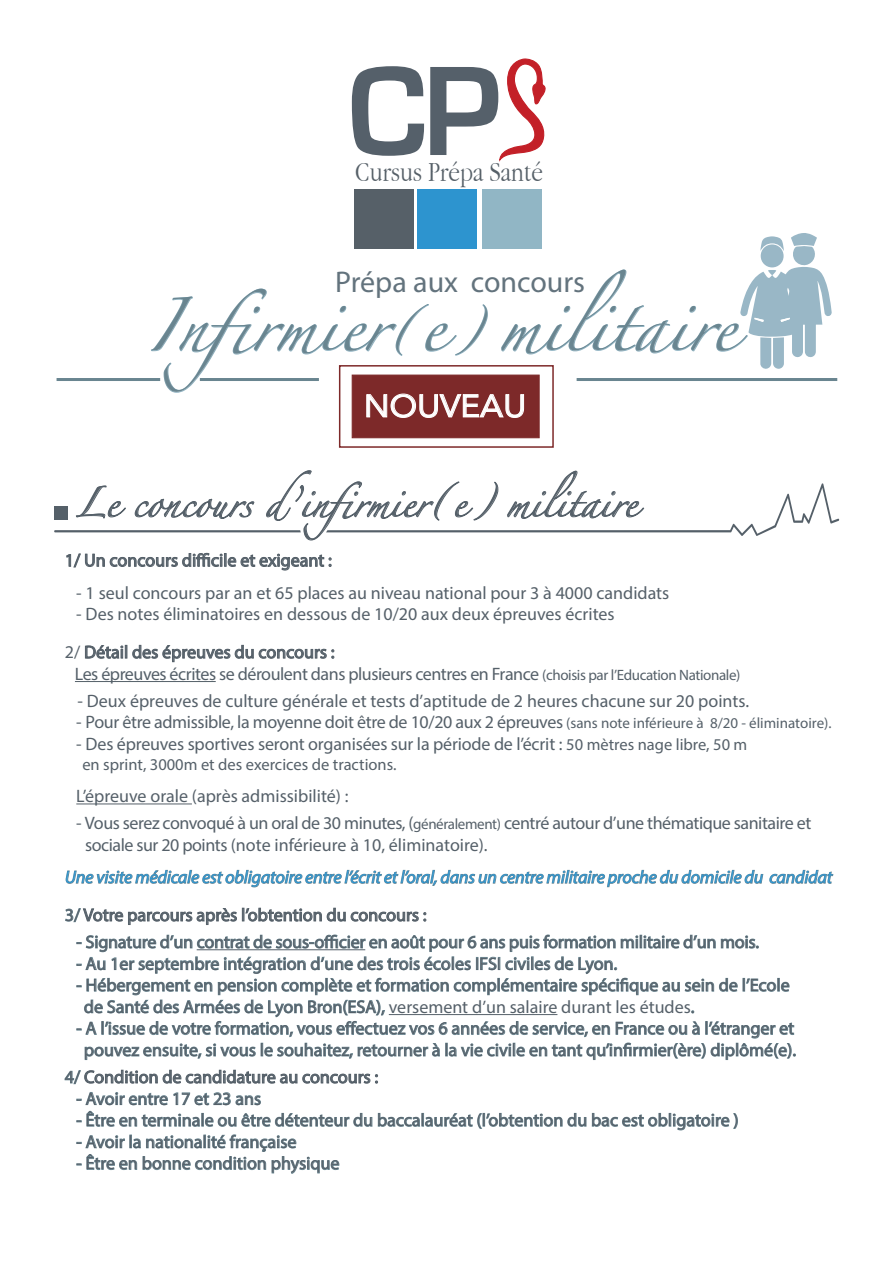
<style>
.page{position:relative;width:893px;height:1263px;background:#fff}
.page>*{position:absolute;margin:0;border:0;box-sizing:border-box;transform-origin:0 0}
.t1{font:700 132px "Eurostile";color:#55606a}
.t2{font:48px "Zapfino";color:#698590}
.t3{font:31.5px "Avenir";color:#fff;scale:1.05 1}
.t4{font:30px "Myriad Pro";color:#63737d}
.t5{font:300 28.65px "Apple Garamond";color:#566068}
.t6{font:27px "Zapfino";letter-spacing:-.01em;color:#556069}
.t7{font:18px "Myriad Pro";color:#556069}
.t8{font:18px "Myriad Pro";letter-spacing:-.025em;color:#556069}
.t9{font:italic 18px "Myriad Pro";letter-spacing:-.01em;color:#2d94cf}
.t10{font:18px "Myriad Pro";letter-spacing:-.02em;color:#556069}
.t11{font:16.5px "Myriad Pro";color:#556069}
.s1{font-size:36px}
.s2{font-size:15px}
.s3{font-size:16.5px}
</style>
<div class="page">
<div style="left:482px;top:189px;width:60px;height:59px;background:#91b6c5"></div>
<div style="left:354px;top:189px;width:59px;height:59px;background:#566068"></div>
<div style="left:418px;top:189px;width:59px;height:59px;background:#2d94cf"></div>
<svg style="left:499px;top:58px;width:47px;height:104px"></svg>
<hr style="left:57px;top:378px;width:103px;height:3px;background:#698590">
<hr style="left:577px;top:378px;width:260px;height:3px;background:#698590">
<hr style="left:75px;top:681px;width:141px;height:1px;background:#556069">
<hr style="left:76px;top:803px;width:116px;height:1px;background:#556069">
<svg style="left:54px;top:470px;width:785px;height:101px"></svg>
<svg style="left:85px;top:644px;width:249px;height:19px"></svg>
<svg style="left:65px;top:870px;width:698px;height:18px"></svg>
<svg style="left:769px;top:870px;width:65px;height:14px"></svg>
<svg style="left:64px;top:907px;width:731px;height:267px"></svg>
<div style="left:352px;top:375px;width:187px;height:63px;background:#7d2929;border:1px solid #7d2929"></div>
<div style="left:339px;top:365px;width:215px;height:83px;border:2px solid #7d2929"></div>
<svg style="left:151px;top:233px;width:681px;height:185px"></svg>
<h1 class="t1" style="left:348px;top:40px;width:155px">CP</h1>
<h3 class="t5" style="left:355px;top:155px;width:189px">Cursus Prépa Santé</h3>
<p class="t2" style="left:147px;top:306px;width:590px">Infirmier<span class="s1">(</span>e<span class="s1">)</span> militaire</p>
<h3 class="t4" style="left:335px;top:263px;width:251px">Prépa aux concours</h3>
<h3 class="t3" style="left:364px;top:381px;width:156px">NOUVEAU</h3>
<p class="t6" style="left:76px;top:491px;width:563px">Le concours d’infirmier(e) militaire</p>
<p class="t7" style="left:65px;top:549px;width:268px">1/ Un concours difficile et exigeant :</p>
<p class="t7" style="left:76px;top:582px;width:595px">- 1 seul concours par an et 65 places au niveau national pour 3 à 4000 candidats</p>
<p class="t7" style="left:76px;top:603px;width:540px">- Des notes éliminatoires en dessous de 10/20 aux deux épreuves écrites</p>
<p class="t7" style="left:65px;top:641px;width:271px">2/ Détail des épreuves du concours :</p>
<p class="t8" style="left:75px;top:663px;width:667px">Les épreuves écrites se déroulent dans plusieurs centres en France <span class="s2">(choisis par l’Education Nationale)</span></p>
<p class="t7" style="left:78px;top:690px;width:673px">- Deux épreuves de culture générale et tests d’aptitude de 2 heures chacune sur 20 points.</p>
<p class="t10" style="left:76px;top:711px;width:757px">- Pour être admissible, la moyenne doit être de 10/20 aux 2 épreuves <span class="s2">(sans note inférieure à 8/20 - éliminatoire).</span></p>
<p class="t7" style="left:76px;top:733px;width:673px">- Des épreuves sportives seront organisées sur la période de l’écrit : <span class="s3">50 mètres nage libre, 50 m</span></p>
<p class="t11" style="left:82px;top:754px;width:316px">en sprint, 3000m et des exercices de tractions.</p>
<p class="t7" style="left:76px;top:785px;width:274px">L’épreuve orale (après admissibilité) :</p>
<p class="t8" style="left:76px;top:812px;width:736px">- Vous serez convoqué à un oral de 30 minutes, (<span class="s2">généralement)</span> centré autour d’une thématique sanitaire et</p>
<p class="t7" style="left:85px;top:834px;width:404px">sociale sur 20 points (note inférieure à 10, éliminatoire).</p>
<p class="t9" style="left:65px;top:866px;width:769px">Une visite médicale est obligatoire entre l’écrit et l’oral, dans un centre militaire proche du domicile du candidat</p>
<p class="t7" style="left:65px;top:904px;width:363px">3/ Votre parcours après l’obtention du concours :</p>
<p class="t7" style="left:76px;top:931px;width:684px">- Signature d’un contrat de sous-officier en août pour 6 ans puis formation militaire d’un mois.</p>
<p class="t7" style="left:76px;top:952px;width:542px">- Au 1er septembre intégration d’une des trois écoles IFSI civiles de Lyon.</p>
<p class="t7" style="left:76px;top:974px;width:715px">- Hébergement en pension complète et formation complémentaire spécifique au sein de l’Ecole</p>
<p class="t7" style="left:84px;top:996px;width:612px">de Santé des Armées de Lyon Bron(ESA), versement d’un salaire durant les études.</p>
<p class="t7" style="left:76px;top:1017px;width:719px">- A l’issue de votre formation, vous effectuez vos 6 années de service, en France ou à l’étranger et</p>
<p class="t7" style="left:84px;top:1039px;width:714px">pouvez ensuite, si vous le souhaitez, retourner à la vie civile en tant qu’infirmier(ère) diplômé(e).</p>
<p class="t7" style="left:65px;top:1066px;width:315px">4/ Condition de candidature au concours :</p>
<p class="t7" style="left:76px;top:1087px;width:186px">- Avoir entre 17 et 23 ans</p>
<p class="t7" style="left:76px;top:1109px;width:664px">- Être en terminale ou être détenteur du baccalauréat (l’obtention du bac est obligatoire )</p>
<p class="t7" style="left:76px;top:1131px;width:222px">- Avoir la nationalité française</p>
<p class="t7" style="left:76px;top:1152px;width:265px">- Être en bonne condition physique</p>
</div>
